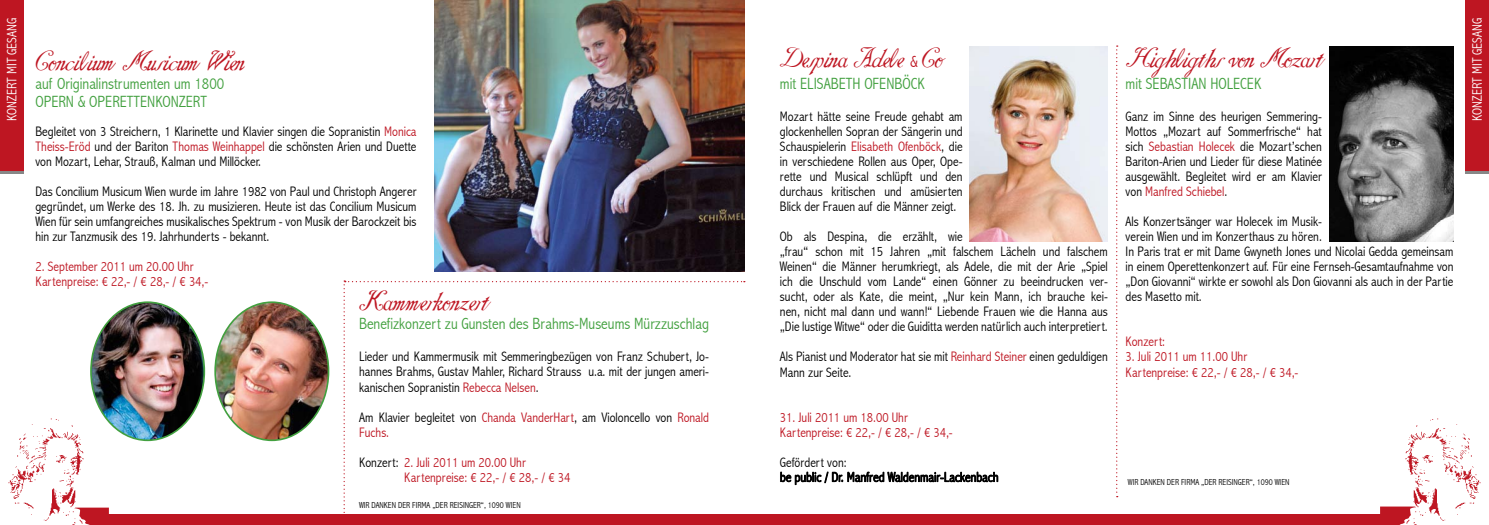
<style>
.page{position:relative;width:1489px;height:525px;background:#fff}
.page>*{position:absolute;margin:0;border:0;box-sizing:border-box;transform-origin:0 0}
.t1{font:30px "Daresiel Demo";letter-spacing:-.01em;color:#be1622}
.t2{font:30px "Daresiel Demo";letter-spacing:-.04em;color:#be1622}
.t3{font:300 condensed 16.25px/18.5px "Abadi";color:#42a03f}
.t4{font:300 condensed 13.75px/15px "Abadi";color:#000;text-align:justify}
.t5{font:300 condensed 13.75px/15px "Abadi";color:#be1622}
.t6{font:300 condensed 13.75px "Abadi";color:#fff}
.t7{font:300 condensed 8.75px "Abadi";color:#000}
.s1{color:#be1622}
.s2{font-family:"Abadi";font-weight:300;font-stretch:condensed;font-size:16.25px}
.s3{color:#000}
</style>
<div class="page">
<img style="left:8px;top:418px;width:76px;height:103px">
<img style="left:1405px;top:418px;width:75px;height:103px">
<div style="left:107px;top:514px;width:637px;height:10px;background:#be1622"></div>
<div style="left:744px;top:514px;width:637px;height:10px;background:#be1622"></div>
<svg style="left:74px;top:507px;width:35px;height:17px"></svg>
<svg style="left:1380px;top:506px;width:35px;height:18px"></svg>
<svg style="left:0;top:170px;width:24px;height:4px"></svg>
<div style="left:0;top:0;width:24px;height:170px;background:#be1622"></div>
<svg style="left:1465px;top:170px;width:23px;height:4px"></svg>
<div style="left:1464px;top:0;width:24px;height:170px;background:#be1622"></div>
<img style="left:91px;top:302px;width:113px;height:138px">
<img style="left:215px;top:302px;width:113px;height:138px">
<img style="left:434px;top:0;width:310px;height:271px">
<img style="left:969px;top:46px;width:138px;height:195px">
<img style="left:1329px;top:46px;width:124px;height:195px">
<svg style="left:780px;top:471px;width:217px;height:13px"></svg>
<svg style="left:1116px;top:45px;width:1px;height:452px"></svg>
<svg style="left:343px;top:280px;width:401px;height:245px"></svg>
<p class="t6" style="left:4px;top:121px;width:105px;rotate:-90deg">KONZERT mit GESANG</p>
<p class="t6" style="left:1469px;top:121px;width:105px;rotate:-90deg">KONZERT mit GESANG</p>
<p class="t4" style="left:35px;top:124px;width:382px">Begleitet von 3 Streichern, 1 Klarinette und Klavier singen die Sopranistin <span class="s1">Monica Theiss-Eröd</span> und der Bariton <span class="s1">Thomas Weinhappel</span> die schönsten Arien und Duette von Mozart, Lehar, Strauß, Kalman und Millöcker.</p>
<p class="t4" style="left:35px;top:184px;width:382px">Das Concilium Musicum Wien wurde im Jahre 1982 von Paul und Christoph Angerer gegründet, um Werke des 18. Jh. zu musizieren. Heute ist das Concilium Musicum Wien für sein umfangreiches musikalisches Spektrum - von Musik der Barockzeit bis hin zur Tanzmusik des 19. Jahrhunderts - bekannt.</p>
<p class="t5" style="left:35px;top:259px;width:174px">2. September 2011 um 20.00 Uhr<br>Kartenpreise: € 22,- / € 28,- / € 34,-</p>
<h1 class="t1" style="left:780px;top:43px;width:164px">Despina Adele <span class="s2">&amp;</span> Co</h1>
<p class="t3" style="left:780px;top:74px;width:146px">mit ELISABETH OFENBÖCK</p>
<h1 class="t2" style="left:1125px;top:43px;width:199px">Highligths von Mozart</h1>
<p class="t3" style="left:1125px;top:74px;width:137px">mit SEBASTIAN HOLECEK</p>
<h1 class="t1" style="left:35px;top:46px;width:210px">Concilium Musicum Wien</h1>
<p class="t3" style="left:35px;top:74px;width:190px">auf Originalinstrumenten um 1800<br>OPERN &amp; OPERETTENKONZERT</p>
<p class="t4" style="left:1125px;top:109px;width:198px">Ganz im Sinne des heurigen Semmering-Mottos „Mozart auf Sommerfrische“ hat sich <span class="s1">Sebastian Holecek</span> die Mozart’schen Bariton-Arien und Lieder für diese Matinée ausgewählt. Begleitet wird er am Klavier von <span class="s1">Manfred Schiebel</span>.</p>
<p class="t4" style="left:1125px;top:214px;width:329px;text-align:left">Als Konzertsänger war Holecek im Musik-<br>verein Wien und im Konzerthaus zu hören.<br>In Paris trat er mit Dame Gwyneth Jones und Nicolai Gedda gemeinsam in einem Operettenkonzert auf. Für eine Fernseh-Gesamtaufnahme von „Don Giovanni“ wirkte er sowohl als Don Giovanni als auch in der Partie des Masetto mit.</p>
<p class="t5" style="left:1125px;top:334px;width:41px">Konzert:</p>
<p class="t5" style="left:1125px;top:349px;width:174px">3. Juli 2011 um 11.00 Uhr<br>Kartenpreise: € 22,- / € 28,- / € 34,-</p>
<p class="t4" style="left:780px;top:109px;width:184px">Mozart hätte seine Freude gehabt am glockenhellen Sopran der Sängerin und Schauspielerin <span class="s1">Elisabeth Ofenböck</span>, die in verschiedene Rollen aus Oper, Ope&shy;rette und Musical schlüpft und den durchaus kritischen und amüsierten Blick der Frauen auf die Männer zeigt.</p>
<p class="t4" style="left:780px;top:229px;width:329px;text-align:left">Ob als Despina, die erzählt, wie<br>„frau“ schon mit 15 Jahren „mit falschem Lächeln und falschem Weinen“ die Männer herumkriegt, als Adele, die mit der Arie „Spiel ich die Unschuld vom Lande“ einen Gönner zu beeindrucken ver&shy;sucht, oder als Kate, die meint, „Nur kein Mann, ich brauche kei&shy;nen, nicht mal dann und wann!“ Liebende Frauen wie die Hanna aus „Die lustige Witwe“ oder die Guiditta werden natürlich auch interpretiert.</p>
<p class="t4" style="left:780px;top:349px;width:329px">Als Pianist und Moderator hat sie mit <span class="s1">Reinhard Steiner</span> einen geduldigen<br>Mann zur Seite.</p>
<p class="t5" style="left:780px;top:409px;width:174px">31. Juli 2011 um 18.00 Uhr<br>Kartenpreise: € 22,- / € 28,- / € 34,-</p>
<p class="t4" style="left:780px;top:454px;width:220px">Gefördert von:<br>be public / Dr. Manfred Waldenmair-Lackenbach</p>
<h1 class="t1" style="left:359px;top:286px;width:132px">Kammerkonzert</h1>
<p class="t3" style="left:359px;top:314px;width:351px">Benefizkonzert zu Gunsten des Brahms-Museums Mürzzuschlag</p>
<p class="t4" style="left:359px;top:349px;width:351px">Lieder und Kammermusik mit Semmeringbezügen von Franz Schubert, Jo&shy;hannes Brahms, Gustav Mahler, Richard Strauss u.a. mit der jungen ameri&shy;kanischen Sopranistin <span class="s1">Rebecca Nelsen</span>.</p>
<p class="t4" style="left:359px;top:409px;width:351px">Am Klavier begleitet von <span class="s1">Chanda VanderHart</span>, am Violoncello von <span class="s1">Ronald<br>Fuchs.</span></p>
<p class="t5" style="left:404px;top:454px;width:168px;text-indent:-45px"><span class="s3">Konzert:</span> 2. Juli 2011 um 20.00 Uhr<br>Kartenpreise: € 22,- / € 28,- / € 34</p>
<p class="t7" style="left:1127px;top:476px;width:18px">Wir danken</p>
<p class="t7" style="left:1166px;top:476px;width:23px">der Firma</p>
<p class="t7" style="left:1201px;top:476px;width:26px">„Der Reisinger</p>
<p class="t7" style="left:1249px;top:476px;width:34px">“, 1090 Wien</p>
<p class="t7" style="left:359px;top:499px;width:18px">Wir danken</p>
<p class="t7" style="left:398px;top:499px;width:23px">der Firma</p>
<p class="t7" style="left:432px;top:499px;width:26px">„Der Reisinger</p>
<p class="t7" style="left:481px;top:499px;width:34px">“, 1090 Wien</p>
</div>
